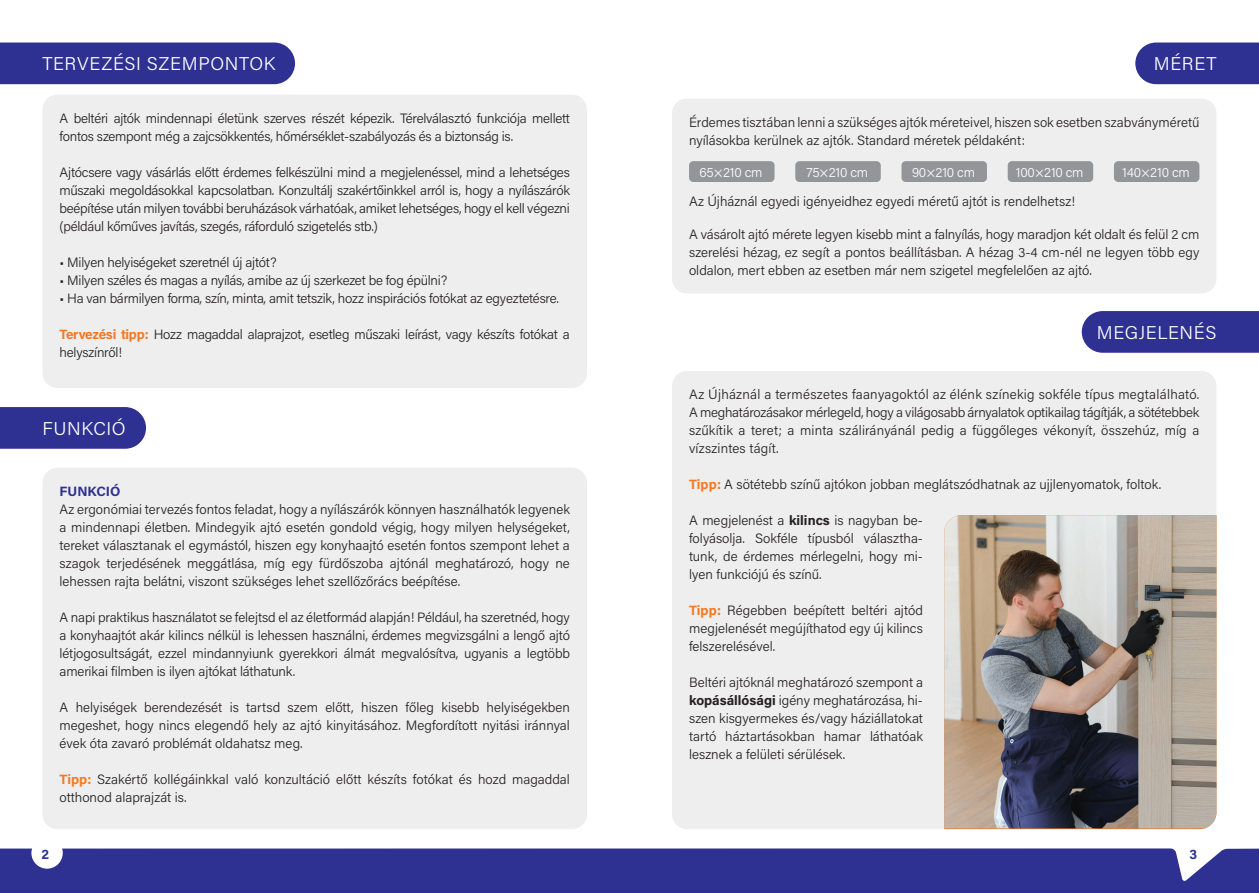
<style>
.page{position:relative;width:1259px;height:893px;background:#fff}
.page>*{position:absolute;margin:0;border:0;box-sizing:border-box;transform-origin:0 0}
.t1{font:300 18.45px "Acumin Pro";letter-spacing:.035em;color:#fff}
.t2{font:700 13.8px "Acumin Pro";color:#2e3092}
.t3{font:300 13.5px/18px "Acumin Pro";letter-spacing:-.005em;color:#231f20;text-align:justify}
.t4{font:300 13.5px "Acumin Pro";letter-spacing:-.015em;color:#fff}
.t5{font:700 13.5px "Acumin Pro";color:#2e3092}
.s1{font-weight:700;color:#f47921}
.s2{font-weight:700}
</style>
<div class="page">
<div style="left:0;top:848px;width:1259px;height:45px;background:#2e3092"></div>
<div style="left:31px;top:837px;width:32px;height:32px;background:#fff;border-radius:50%"></div>
<div style="left:672px;top:99px;width:544px;height:194px;background:#eeeeef;border-radius:15px"></div>
<div style="left:689px;top:161px;width:85px;height:21px;background:#939598;border-radius:4px"></div>
<div style="left:795px;top:161px;width:85px;height:21px;background:#939598;border-radius:4px"></div>
<div style="left:901px;top:161px;width:86px;height:21px;background:#939598;border-radius:4px"></div>
<div style="left:1007px;top:161px;width:86px;height:21px;background:#939598;border-radius:4px"></div>
<div style="left:1114px;top:161px;width:85px;height:21px;background:#939598;border-radius:4px"></div>
<div style="left:672px;top:371px;width:544px;height:458px;background:#eeeeef;border-radius:15px"></div>
<div style="left:43px;top:468px;width:544px;height:361px;background:#eeeeef;border-radius:15px"></div>
<img style="left:944px;top:515px;width:272px;height:313px">
<div style="left:0;top:43px;width:295px;height:41px;background:#2e3092"></div>
<svg style="left:0;top:407px;width:146px;height:42px;background:#353796"></svg>
<div style="left:43px;top:95px;width:544px;height:293px;background:#eeeeef;border-radius:15px"></div>
<div style="left:1135px;top:43px;width:124px;height:41px;background:#2e3092"></div>
<svg style="left:1081px;top:311px;width:178px;height:42px;background:#353795"></svg>
<h1 class="t1" style="left:43px;top:51px;width:234px">TERVEZÉSI SZEMPONTOK</h1>
<p class="t3" style="left:60px;top:109px;width:512px">A beltéri ajtók mindennapi életünk szerves részét képezik. Térelválasztó funkciója mellett fontos szempont még a zajcsökkentés, hőmérséklet-szabályozás és a biztonság is.</p>
<p class="t3" style="left:60px;top:163px;width:512px">Ajtócsere vagy vásárlás előtt érdemes felkészülni mind a megjelenéssel, mind a lehetséges műszaki megoldásokkal kapcsolatban. Konzultálj szakértőinkkel arról is, hogy a nyílászárók beépítése után milyen további beruházások várhatóak, amiket lehetséges, hogy el kell végezni (például kőműves javítás, szegés, ráforduló szigetelés stb.)</p>
<p class="t3" style="left:60px;top:253px;width:219px">• Milyen helyiségeket szeretnél új ajtót?</p>
<p class="t3" style="left:60px;top:271px;width:389px">• Milyen széles és magas a nyílás, amibe az új szerkezet be fog épülni?</p>
<p class="t3" style="left:60px;top:289px;width:501px">• Ha van bármilyen forma, szín, minta, amit tetszik, hozz inspirációs fotókat az egyeztetésre.</p>
<p class="t3" style="left:60px;top:325px;width:512px"><span class="s1">Tervezési tipp:</span> Hozz magaddal alaprajzot, esetleg műszaki leírást, vagy készíts fotókat a helyszínről!</p>
<h1 class="t1" style="left:43px;top:416px;width:85px">FUNKCIÓ</h1>
<p class="t5" style="left:60px;top:482px;width:62px">FUNKCIÓ</p>
<p class="t3" style="left:60px;top:500px;width:512px">Az ergonómiai tervezés fontos feladat, hogy a nyílászárók könnyen használhatók legyenek a mindennapi életben. Mindegyik ajtó esetén gondold végig, hogy milyen helységeket, tereket választanak el egymástól, hiszen egy konyhaajtó esetén fontos szempont lehet a szagok terjedésének meggátlása, míg egy fürdőszoba ajtónál meghatározó, hogy ne lehessen rajta belátni, viszont szükséges lehet szellőzőrács beépítése.</p>
<p class="t3" style="left:60px;top:608px;width:512px">A napi praktikus használatot se felejtsd el az életformád alapján! Például, ha szeretnéd, hogy a konyhaajtót akár kilincs nélkül is lehessen használni, érdemes megvizsgálni a lengő ajtó létjogosultságát, ezzel mindannyiunk gyerekkori álmát megvalósítva, ugyanis a legtöbb amerikai filmben is ilyen ajtókat láthatunk.</p>
<p class="t3" style="left:60px;top:698px;width:512px">A helyiségek berendezését is tartsd szem előtt, hiszen főleg kisebb helyiségekben megeshet, hogy nincs elegendő hely az ajtó kinyitásához. Megfordított nyitási iránnyal évek óta zavaró problémát oldahatsz meg.</p>
<p class="t3" style="left:60px;top:770px;width:512px"><span class="s1">Tipp:</span> Szakértő kollégáinkkal való konzultáció előtt készíts fotókat és hozd magaddal otthonod alaprajzát is.</p>
<h1 class="t1" style="left:1154px;top:51px;width:64px">MÉRET</h1>
<p class="t3" style="left:689px;top:113px;width:512px">Érdemes tisztában lenni a szükséges ajtók méreteivel, hiszen sok esetben szabványméretű nyílásokba kerülnek az ajtók. Standard méretek példaként:</p>
<p class="t4" style="left:699px;top:163px;width:64px">65×210 cm</p>
<p class="t4" style="left:806px;top:163px;width:63px">75×210 cm</p>
<p class="t4" style="left:912px;top:163px;width:64px">90×210 cm</p>
<p class="t4" style="left:1016px;top:163px;width:69px">100×210 cm</p>
<p class="t4" style="left:1122px;top:163px;width:69px">140×210 cm</p>
<p class="t3" style="left:689px;top:192px;width:388px">Az Újháznál egyedi igényeidhez egyedi méretű ajtót is rendelhetsz!</p>
<p class="t3" style="left:689px;top:225px;width:512px">A vásárolt ajtó mérete legyen kisebb mint a falnyílás, hogy maradjon két oldalt és felül 2 cm szerelési hézag, ez segít a pontos beállításban. A hézag 3-4 cm-nél ne legyen több egy oldalon, mert ebben az esetben már nem szigetel megfelelően az ajtó.</p>
<h1 class="t1" style="left:1096px;top:320px;width:121px">MEGJELENÉS</h1>
<p class="t3" style="left:689px;top:385px;width:512px">Az Újháznál a természetes faanyagoktól az élénk színekig sokféle típus megtalálható.<br>A meghatározásakor mérlegeld, hogy a világosabb árnyalatok optikailag tágítják, a sötétebbek szűkítik a teret; a minta szálirányánál pedig a függőleges vékonyít, összehúz, míg a vízszintes tágít.</p>
<p class="t3" style="left:689px;top:475px;width:473px"><span class="s1">Tipp:</span> A sötétebb színű ajtókon jobban meglátszódhatnak az ujjlenyomatok, foltok.</p>
<p class="t3" style="left:689px;top:511px;width:235px">A megjelenést a <span class="s2">kilincs</span> is nagyban be&shy;folyásolja. Sokféle típusból választha&shy;tunk, de érdemes mérlegelni, hogy mi&shy;lyen funkciójú és színű.</p>
<p class="t3" style="left:689px;top:601px;width:235px"><span class="s1">Tipp:</span> Régebben beépített beltéri ajtód megjelenését megújíthatod egy új kilincs felszerelésével.</p>
<p class="t3" style="left:689px;top:673px;width:235px">Beltéri ajtóknál meghatározó szempont a <span class="s2">kopásállósági</span> igény meghatározása, hi&shy;szen kisgyermekes és/vagy háziállatokat tartó háztartásokban hamar láthatóak lesznek a felületi sérülések.</p>
<p class="t2" style="left:41px;top:844px;width:9px">2</p>
<p class="t2" style="left:1189px;top:844px;width:9px">3</p>
</div>
